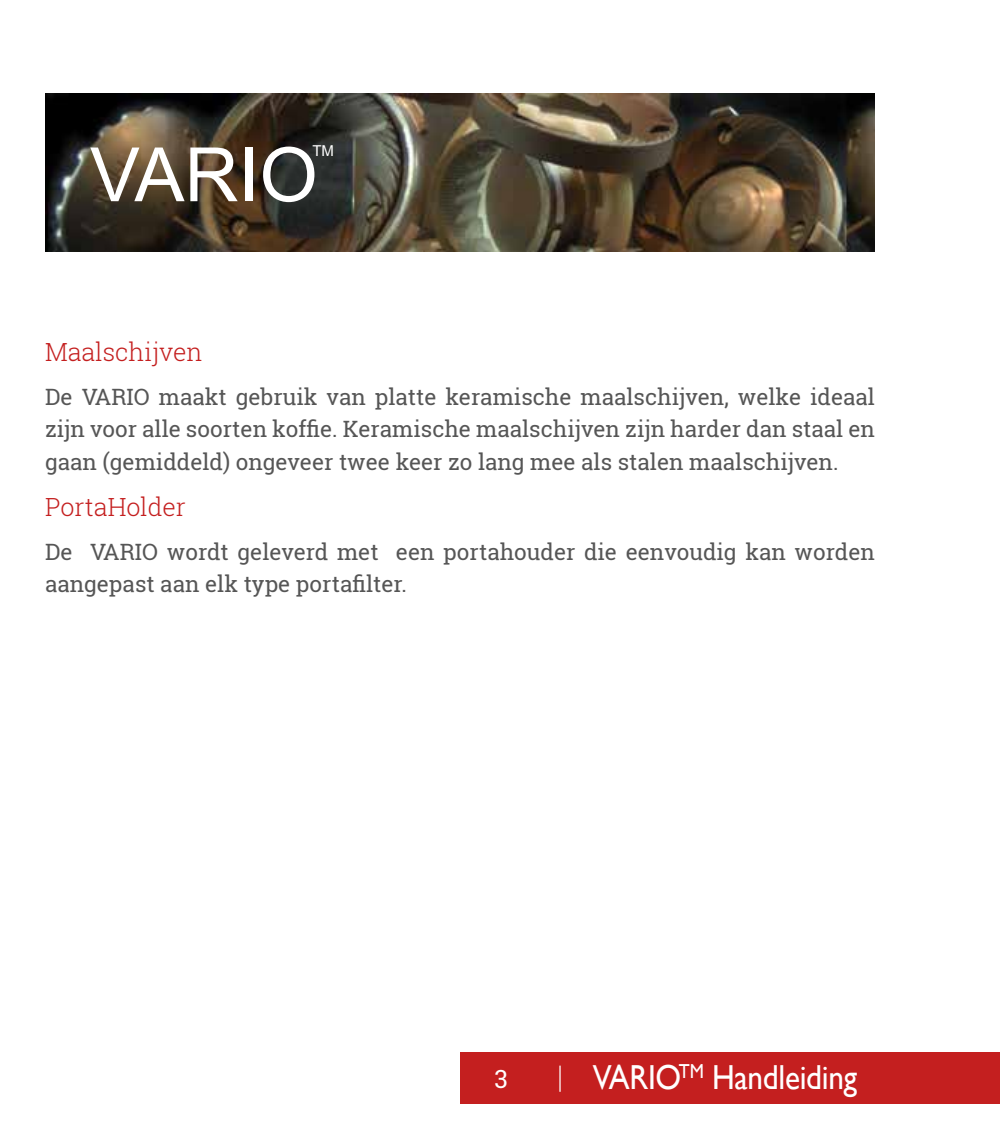
<style>
.page{position:relative;width:1000px;height:1125px;background:#fff}
.page>*{position:absolute;margin:0;border:0;box-sizing:border-box;transform-origin:0 0}
.t1{font:75px "Arial";color:#fff}
.t2{font:34.75px "Gill Sans";letter-spacing:-.01em;color:#fff;scale:.9 1}
.t3{font:300 25px "Roboto Slab";color:#c41f1f}
.t4{font:25px "Roboto Slab";color:#fff}
.t5{font:22.5px/32.5px "Roboto Slab";color:#565656;text-align:justify}
.t6{font:15px "Arial";color:#fff}
</style>
<div class="page">
<div style="left:460px;top:1053px;width:540px;height:51px;background:#c41f1f"></div>
<hr style="left:559px;top:1066px;width:2px;height:26px;background:#fff">
<img style="left:45px;top:93px;width:830px;height:158px">
<h1 class="t1" style="left:90px;top:123px;width:229px">VARIO</h1>
<p class="t6" style="left:312px;top:140px;width:23px">TM</p>
<p class="t3" style="left:45px;top:335px;width:159px">Maalschijven</p>
<p class="t5" style="left:45px;top:380px;width:832px">De VARIO maakt gebruik van platte keramische maalschijven, welke ideaal zijn voor alle soorten koffie. Keramische maalschijven zijn harder dan staal en gaan (gemiddeld) ongeveer twee keer zo lang mee als stalen maalschijven.</p>
<p class="t3" style="left:45px;top:490px;width:143px">PortaHolder</p>
<p class="t5" style="left:45px;top:535px;width:832px">De VARIO wordt geleverd met een portahouder die eenvoudig kan worden aangepast aan elk type portafilter.</p>
<p class="t4" style="left:495px;top:1062px;width:15px">3</p>
<h2 class="t2" style="left:593px;top:1057px;width:295px">VARIO<sup>TM</sup> Handleiding</h2>
</div>
